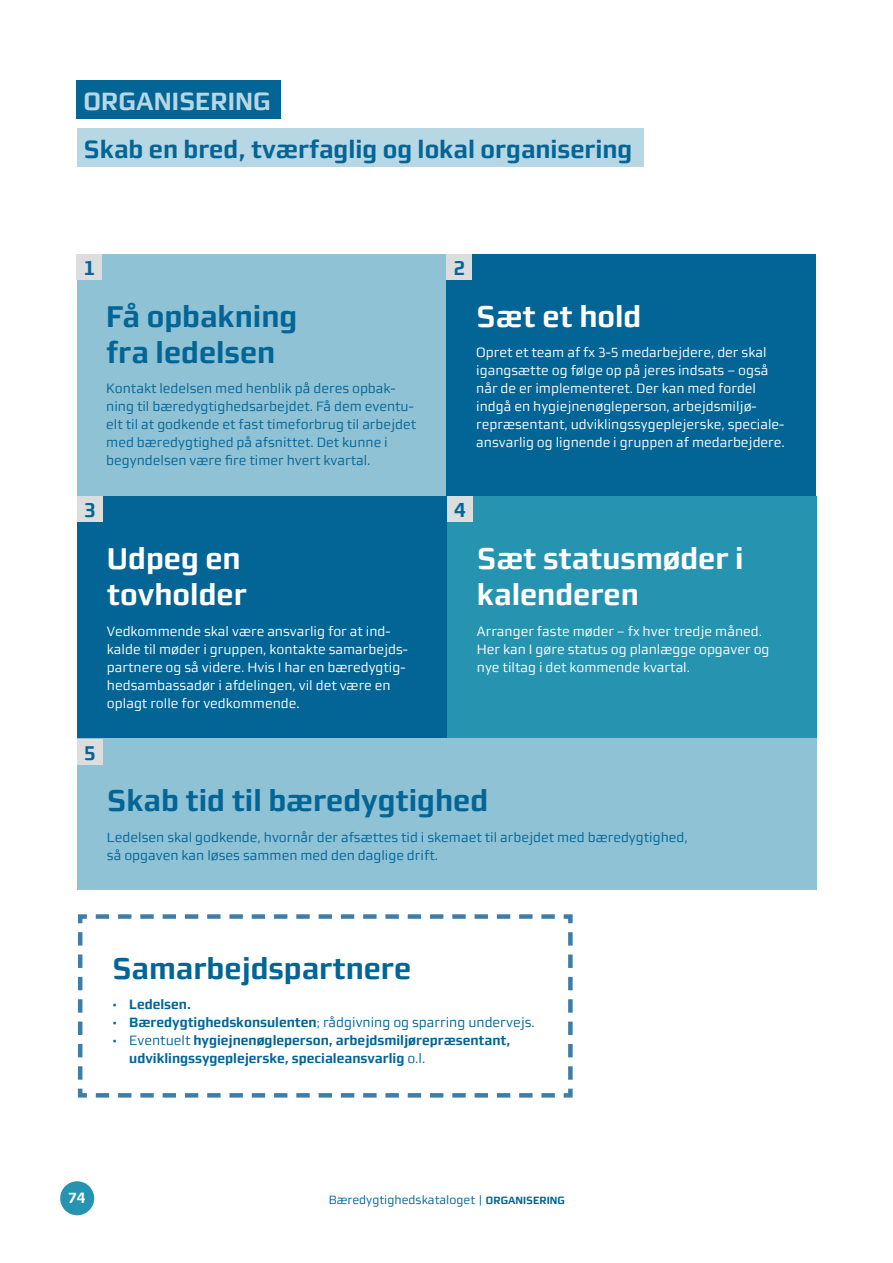
<style>
.page{position:relative;width:893px;height:1263px;background:#fff}
.page>*{position:absolute;margin:0;border:0;box-sizing:border-box;transform-origin:0 0}
.t1{font:700 30px/36px "midtsans";color:#036596}
.t2{font:700 30px/36px "midtsans";color:#fff}
.t3{font:700 24.9px "midtsans";color:#036596}
.t4{font:700 24.9px "midtsans";color:#b8d7e4}
.t5{font:700 20.25px "midtsans";color:#036596}
.t6{font:700 15px "midtsans";color:#fff}
.t7{font:13.5px/18px "midtsans";color:#fff}
.t8{font:13.5px/18px "midtsans";color:#036596}
.t9{font:700 13.5px/18px "midtsans";color:#036596}
.t10{font:12px "midtsans";color:#036596}
.s1{font-weight:400}
.s2{font-weight:700}
.s3{font-weight:700;font-size:10.5px}
</style>
<div class="page">
<div style="left:60px;top:1181px;width:34px;height:34px;background:#2694b1;border-radius:50%"></div>
<svg style="left:78px;top:914px;width:495px;height:184px"></svg>
<div style="left:77px;top:254px;width:369px;height:242px;background:#90c2d5"></div>
<div style="left:77px;top:254px;width:25px;height:26px;background:#dcdddf"></div>
<div style="left:77px;top:496px;width:370px;height:243px;background:#036596"></div>
<div style="left:77px;top:496px;width:26px;height:26px;background:#dcdddf"></div>
<div style="left:446px;top:254px;width:370px;height:242px;background:#036596"></div>
<div style="left:446px;top:254px;width:26px;height:26px;background:#dcdddf"></div>
<div style="left:447px;top:496px;width:370px;height:243px;background:#2694b1"></div>
<div style="left:447px;top:496px;width:26px;height:26px;background:#dcdddf"></div>
<div style="left:77px;top:739px;width:740px;height:151px;background:#90c2d5"></div>
<div style="left:77px;top:739px;width:26px;height:25px;background:#dcdddf"></div>
<div style="left:77px;top:81px;width:204px;height:38px;background:#036596"></div>
<div style="left:77px;top:129px;width:566px;height:38px;background:#b8d7e4"></div>
<h2 class="t4" style="left:84px;top:87px;width:189px">ORGANISERING</h2>
<h2 class="t3" style="left:84px;top:135px;width:550px">Skab en bred, tværfaglig og lokal organisering</h2>
<h3 class="t5" style="left:83px;top:256px;width:13px">1</h3>
<h1 class="t1" style="left:106px;top:298px;width:192px">Få opbakning fra ledelsen</h1>
<p class="t8" style="left:106px;top:380px;width:311px">Kontakt ledelsen med henblik på deres opbak&shy;ning til bæredygtighedsarbejdet. Få dem eventu&shy;elt til at godkende et fast timeforbrug til arbejdet med bæredygtighed på afsnittet. Det kunne i begyndelsen være fire timer hvert kvartal.</p>
<h3 class="t5" style="left:84px;top:498px;width:13px">3</h3>
<h1 class="t2" style="left:107px;top:540px;width:141px">Udpeg en tovholder</h1>
<p class="t7" style="left:107px;top:622px;width:302px">Vedkommende skal være ansvarlig for at ind&shy;kalde til møder i gruppen, kontakte samarbejds&shy;partnere og så videre. Hvis I har en bæredygtig&shy;hedsambassadør i afdelingen, vil det være en oplagt rolle for vedkommende.</p>
<h3 class="t5" style="left:453px;top:256px;width:13px">2</h3>
<h1 class="t2" style="left:476px;top:298px;width:167px">Sæt et hold</h1>
<p class="t7" style="left:476px;top:344px;width:310px">Opret et team af fx 3-5 medarbejdere, der skal igangsætte og følge op på jeres indsats – også når de er implementeret. Der kan med fordel indgå en hygiejnenøgleperson, arbejdsmiljø&shy;repræsentant, udviklingssygeplejerske, speciale&shy;ansvarlig og lignende i gruppen af medarbejdere.</p>
<h3 class="t5" style="left:454px;top:498px;width:13px">4</h3>
<h1 class="t2" style="left:477px;top:540px;width:268px">Sæt statusmøder i kalenderen</h1>
<p class="t7" style="left:477px;top:622px;width:294px">Arranger faste møder – fx hver tredje måned.<br>Her kan I gøre status og planlægge opgaver og nye tiltag i det kommende kvartal.</p>
<h3 class="t5" style="left:84px;top:741px;width:13px">5</h3>
<h1 class="t1" style="left:107px;top:783px;width:383px">Skab tid til bæredygtighed</h1>
<p class="t8" style="left:107px;top:828px;width:582px">Ledelsen skal godkende, hvornår der afsættes tid i skemaet til arbejdet med bæredygtighed, så opgaven kan løses sammen med den daglige drift.</p>
<h1 class="t1" style="left:112px;top:950px;width:301px">Samarbejdspartnere</h1>
<p class="t9" style="left:112px;top:995px;width:80px"><span class="s1">•</span> Ledelsen.</p>
<p class="t8" style="left:112px;top:1013px;width:424px">• <span class="s2">Bæredygtighedskonsulenten</span>; rådgivning og sparring undervejs.</p>
<p class="t9" style="left:129px;top:1031px;width:383px;text-indent:-17px"><span class="s1">• Eventuelt</span> hygiejnenøgleperson, arbejdsmiljørepræsentant, udviklingssygeplejerske, specialeansvarlig <span class="s1">o.l.</span></p>
<p class="t6" style="left:68px;top:1189px;width:19px">74</p>
<p class="t10" style="left:329px;top:1193px;width:238px">Bæredygtighedskataloget | <span class="s3">ORGANISERING</span></p>
</div>
